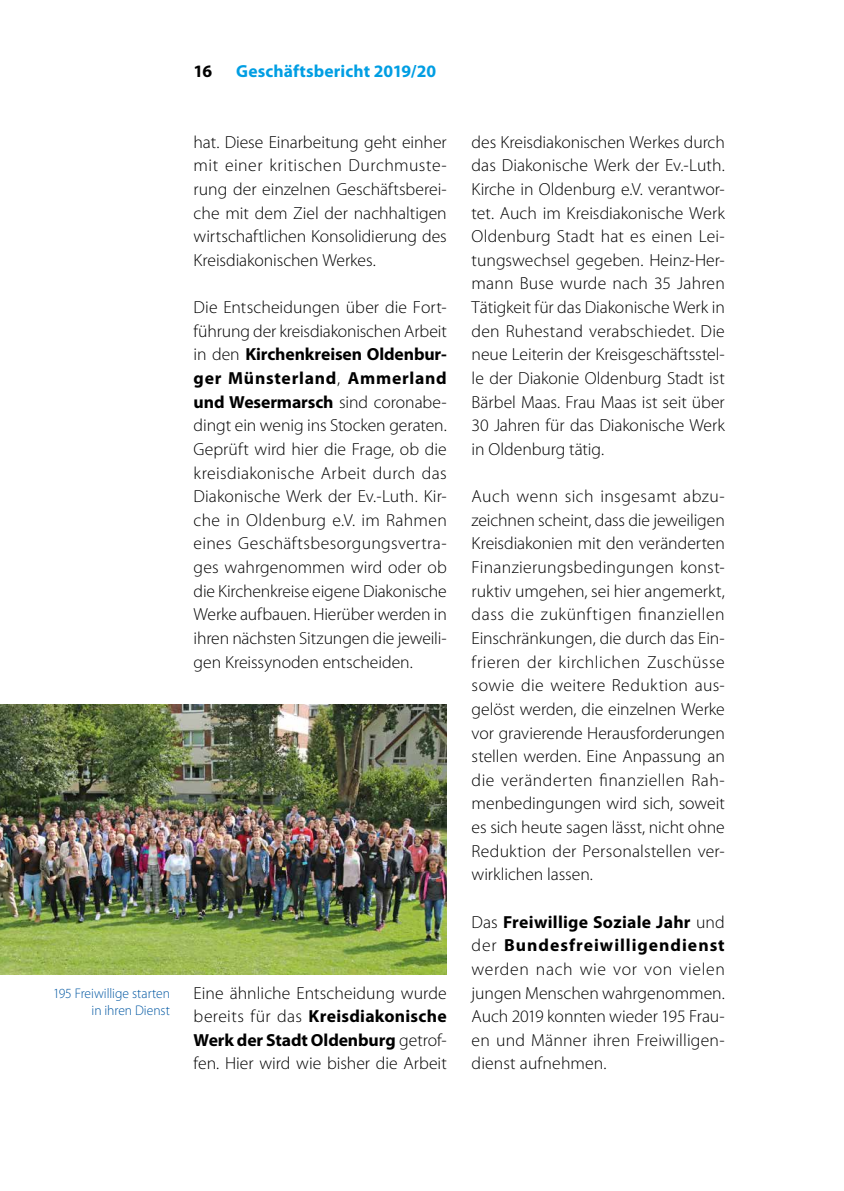
<style>
.page{position:relative;width:844px;height:1191px;background:#fff}
.page>*{position:absolute;margin:0;border:0;box-sizing:border-box;transform-origin:0 0}
.t1{font:300 17.5px/23.6px "Myriad Pro";color:#000;text-align:justify}
.t2{font:700 17.5px "Myriad Pro";letter-spacing:.005em;color:#009ee3}
.t3{font:700 17.5px "Myriad Pro";color:#000}
.t4{font:300 14px/16.8px "Myriad Pro";color:#0057a2;text-align:right}
.s1{font-weight:700}
</style>
<div class="page">
<img style="left:0;top:704px;width:446px;height:270px">
<p class="t4" style="left:53px;top:985px;width:118px">195 Freiwillige starten in ihren Dienst</p>
<p class="t3" style="left:193px;top:61px;width:20px">16</p>
<p class="t2" style="left:236px;top:61px;width:201px">Geschäftsbericht 2019/20</p>
<p class="t1" style="left:193px;top:130px;width:255px">hat. Diese Einarbeitung geht einher mit einer kritischen Durchmuste&shy;rung der einzelnen Geschäftsberei&shy;che mit dem Ziel der nachhaltigen wirtschaftlichen Konsolidierung des Kreisdiakonischen Werkes.</p>
<p class="t1" style="left:193px;top:296px;width:255px">Die Entscheidungen über die Fort&shy;führung der kreisdiakonischen Arbeit in den <span class="s1">Kirchenkreisen Oldenbur&shy;ger Münsterland</span>, <span class="s1">Ammerland und Wesermarsch</span> sind coronabe&shy;dingt ein wenig ins Stocken geraten.<br>Geprüft wird hier die Frage, ob die kreisdiakonische Arbeit durch das Diakonische Werk der Ev.-Luth. Kir&shy;che in Oldenburg e.V. im Rahmen eines Geschäftsbesorgungsvertra&shy;ges wahrgenommen wird oder ob die Kirchenkreise eigene Diakonische Werke aufbauen. Hierüber werden in ihren nächsten Sitzungen die jeweili&shy;gen Kreissynoden entscheiden.</p>
<p class="t1" style="left:193px;top:981px;width:254px">Eine ähnliche Entscheidung wurde bereits für das <span class="s1">Kreisdiakonische Werk der Stadt Oldenburg</span> getrof&shy;fen. Hier wird wie bisher die Arbeit</p>
<p class="t1" style="left:471px;top:130px;width:255px">des Kreisdiakonischen Werkes durch das Diakonische Werk der Ev.-Luth.<br>Kirche in Oldenburg e.V. verantwor&shy;tet. Auch im Kreisdiakonische Werk Oldenburg Stadt hat es einen Lei&shy;tungswechsel gegeben. Heinz-Her&shy;mann Buse wurde nach 35 Jahren Tätigkeit für das Diakonische Werk in den Ruhestand verabschiedet. Die neue Leiterin der Kreisgeschäftsstel&shy;le der Diakonie Oldenburg Stadt ist Bärbel Maas. Frau Maas ist seit über 30 Jahren für das Diakonische Werk in Oldenburg tätig.</p>
<p class="t1" style="left:471px;top:485px;width:255px">Auch wenn sich insgesamt abzu&shy;zeichnen scheint, dass die jeweiligen Kreisdiakonien mit den veränderten Finanzierungsbedingungen konst&shy;ruktiv umgehen, sei hier angemerkt, dass die zukünftigen finanziellen Einschränkungen, die durch das Ein&shy;frieren der kirchlichen Zuschüsse sowie die weitere Reduktion aus&shy;gelöst werden, die einzelnen Werke vor gravierende Herausforderungen stellen werden. Eine Anpassung an die veränderten finanziellen Rah&shy;menbedingungen wird sich, soweit es sich heute sagen lässt, nicht ohne Reduktion der Personalstellen ver&shy;wirklichen lassen.</p>
<p class="t1" style="left:471px;top:910px;width:255px">Das <span class="s1">Freiwillige Soziale Jahr</span> und der <span class="s1">Bundesfreiwilligendienst </span>werden nach wie vor von vielen jungen Menschen wahrgenommen.<br>Auch 2019 konnten wieder 195 Frau&shy;en und Männer ihren Freiwilligen&shy;dienst aufnehmen.</p>
</div>
